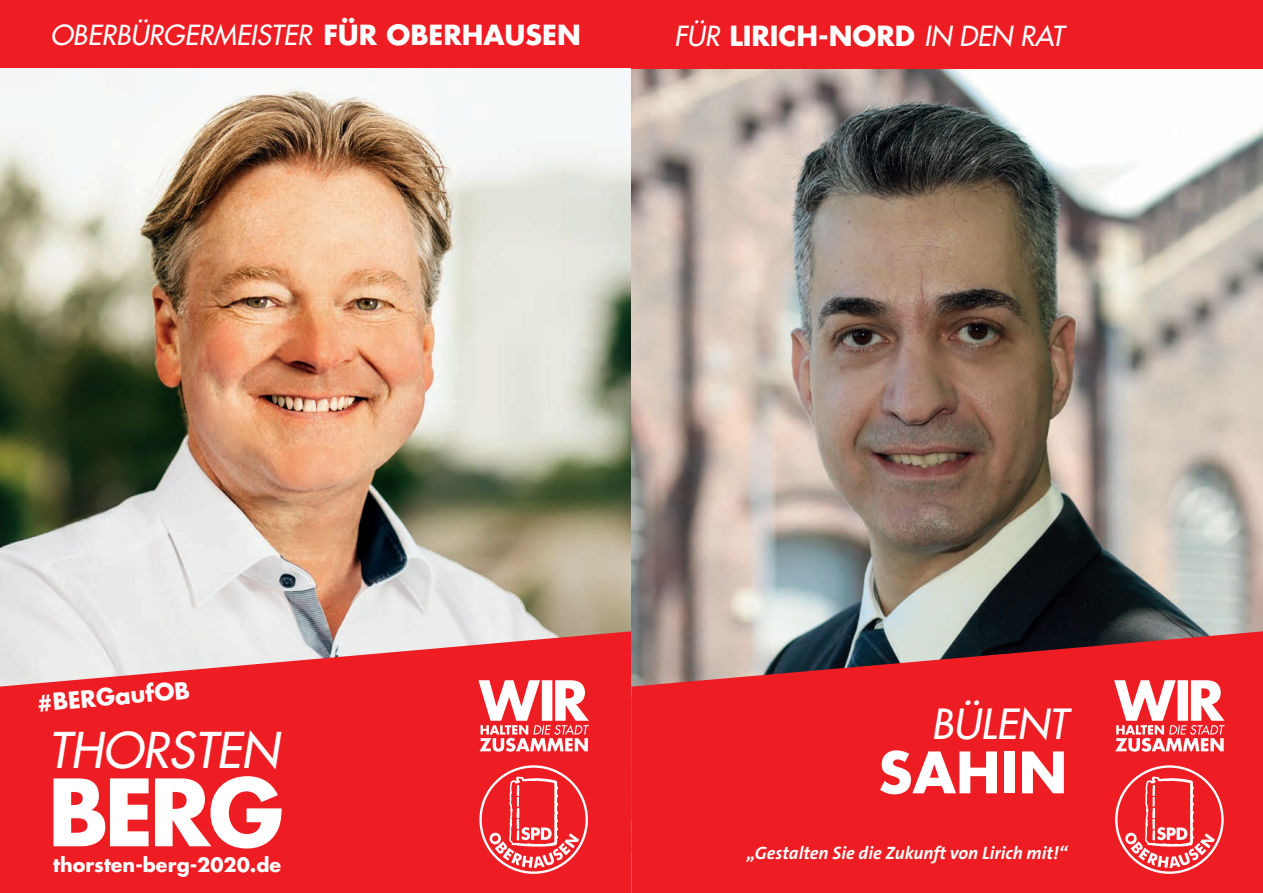
<style>
.page{position:relative;width:1263px;height:893px;background:#fff}
.page>*{position:absolute;margin:0;border:0;box-sizing:border-box;transform-origin:0 0}
.t1{font:700 90px "Futura Std";color:#fff}
.t2{font:700 55.5px "Futura Std";color:#fff}
.t3{font:italic 500 48px "Futura Std";color:#fff}
.t4{font:italic 500 40.5px "Futura Std";color:#fff}
.t5{font:italic 500 27px "Futura Std";color:#fff}
.t6{font:700 22.8px "Futura Std";color:#fff}
.t7{font:700 19.2px "Futura Std";color:#fff}
.t8{font:italic 700 18px "SPD The Sans";color:#fff}
.s1{font-weight:700;font-style:normal}
</style>
<div class="page">
<img style="left:0;top:68px;width:631px;height:563px">
<div style="left:0;top:0;width:631px;height:68px;background:#ee1d23"></div>
<svg style="left:0;top:631px;width:631px;height:262px;fill:#ee1d23"></svg>
<svg style="left:478px;top:680px;width:111px;height:72px"></svg>
<div style="left:479px;top:765px;width:109px;height:109px;border:2px solid #fff;border-radius:50%"></div>
<svg style="left:489px;top:777px;width:90px;height:91px"></svg>
<img style="left:631px;top:68px;width:632px;height:563px">
<div style="left:631px;top:0;width:632px;height:68px;background:#ee1d23"></div>
<svg style="left:631px;top:631px;width:632px;height:262px;fill:#ee1d23"></svg>
<svg style="left:1114px;top:680px;width:111px;height:72px"></svg>
<div style="left:1115px;top:765px;width:109px;height:109px;border:2px solid #fff;border-radius:50%"></div>
<svg style="left:1125px;top:777px;width:90px;height:91px"></svg>
<p class="t5" style="left:51px;top:18px;width:532px">OBERBÜRGERMEISTER <span class="s1">FÜR OBERHAUSEN</span></p>
<p class="t5" style="left:674px;top:19px;width:391px">FÜR <span class="s1">LIRICH-NORD</span> IN DEN RAT</p>
<p class="t6" style="left:36px;top:688px;width:155px;rotate:-5deg">#BERGaufOB</p>
<h3 class="t3" style="left:48px;top:721px;width:232px">THORSTEN</h3>
<h1 class="t1" style="left:48px;top:753px;width:238px">BERG</h1>
<p class="t7" style="left:53px;top:852px;width:230px">thorsten-berg-2020.de</p>
<p class="t4" style="left:932px;top:699px;width:137px">BÜLENT</p>
<p class="t2" style="left:878px;top:736px;width:190px">SAHIN</p>
<p class="t8" style="left:747px;top:841px;width:322px">„Gestalten Sie die Zukunft von Lirich mit!“</p>
</div>
